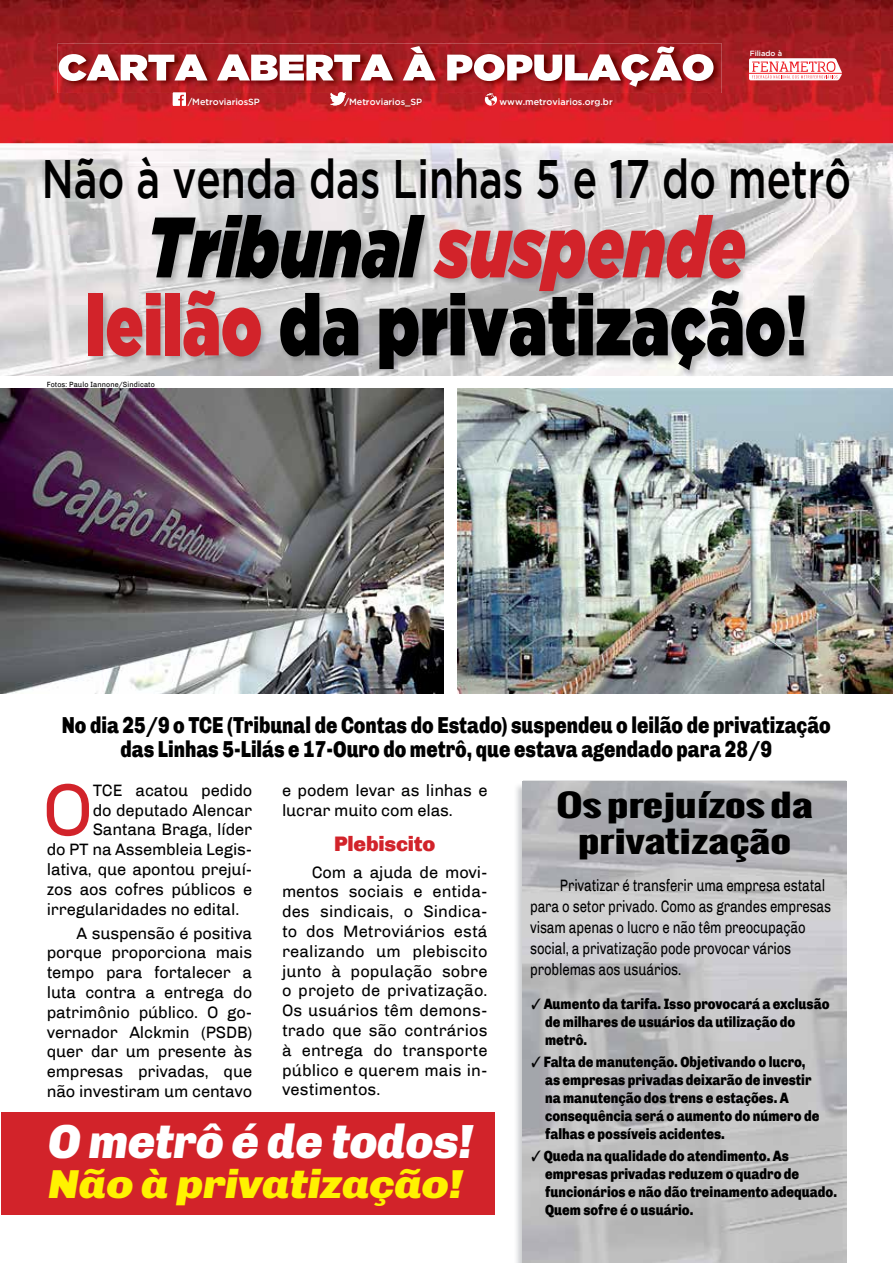
<style>
.page{position:relative;width:893px;height:1263px;background:#fff}
.page>*{position:absolute;margin:0;border:0;box-sizing:border-box;transform-origin:0 0}
.t1{font:85.5px/78px "Gotham Ultra";letter-spacing:.01em;color:#000;text-align:center;scale:.73 1}
.t2{font:74.25px "Chivo";color:#d2232a}
.t3{font:500 54px "Gotham";color:#000;scale:.75 1}
.t4{font:italic 900 48px "Chivo";letter-spacing:-.01em;color:#fff;scale:.95 1}
.t5{font:italic 900 40.5px "Chivo";letter-spacing:-.01em;color:#fff200;scale:1.1 1}
.t6{font:700 30px "Oswald";letter-spacing:-.01em;color:#000;scale:1.5 1}
.t7{font:900 23.1px/24px "Chivo";color:#000;text-align:center;scale:.82 1}
.t8{font:900 21px "Chivo";letter-spacing:-.01em;color:#d2232a}
.t9{font:16.5px/19.8px "Chivo";letter-spacing:-.01em;color:#000;text-align:justify}
.t10{font:16.5px/21px "Chivo";letter-spacing:-.01em;color:#000;scale:.8 1}
.t11{font:900 15px/18px "Chivo";color:#000;scale:.85 1}
.t12{font:500 9px "Gotham";letter-spacing:-.005em;color:#fff}
.t13{font:7.5px "Chivo";letter-spacing:.015em;color:#000;scale:.95 1}
.t14{font:500 7.5px "Gotham";color:#fff}
.s1{font-style:italic}
.s2{font-style:italic;color:#d2232a}
.s3{color:#d2232a}
</style>
<div class="page">
<img style="left:0;top:0;width:893px;height:236px">
<img style="left:0;top:236px;width:88px;height:140px">
<div style="left:1px;top:1112px;width:494px;height:103px;background:#d2232a"></div>
<img style="left:516px;top:783px;width:331px;height:480px">
<svg style="left:523px;top:780px;width:323px;height:1px"></svg>
<img style="left:523px;top:781px;width:323px;height:482px">
<svg style="left:749px;top:58px;width:93px;height:22px"></svg>
<hr style="left:749px;top:73px;width:93px;height:1px;background:#ed1d24">
<img style="left:58px;top:43px;width:664px;height:50px">
<svg style="left:59px;top:46px;width:654px;height:60px"></svg>
<img style="left:88px;top:214px;width:725px;height:162px">
<img style="left:0;top:389px;width:444px;height:305px">
<img style="left:457px;top:389px;width:436px;height:305px">
<svg style="left:532px;top:998px;width:9px;height:11px"></svg>
<svg style="left:532px;top:1056px;width:9px;height:11px"></svg>
<svg style="left:532px;top:1150px;width:9px;height:11px"></svg>
<p class="t12" style="left:188px;top:96px;width:74px">/MetroviariosSP</p>
<p class="t12" style="left:345px;top:97px;width:79px">/Metroviarios_SP</p>
<p class="t12" style="left:500px;top:97px;width:115px">www.metroviarios.org.br</p>
<p class="t14" style="left:750px;top:49px;width:34px">Filiado à</p>
<h3 class="t3" style="left:42px;top:148px;width:1080px">Não à venda das Linhas 5 e 17 do metrô</h3>
<h1 class="t1" style="left:86px;top:206px;width:988px"><span class="s1">Tribunal</span> <span class="s2">suspende </span><span class="s3">leilão</span> da privatização!</h1>
<p class="t13" style="left:47px;top:380px;width:115px">Fotos: Paulo Iannone/Sindicato</p>
<h3 class="t7" style="left:62px;top:713px;width:939px">No dia 25/9 o TCE (Tribunal de Contas do Estado) suspendeu o leilão de privatização das Linhas 5-Lilás e 17-Ouro do metrô, que estava agendado para 28/9</h3>
<h2 class="t2" style="left:42px;top:767px;width:53px">O</h2>
<p class="t9" style="left:93px;top:780px;width:161px">TCE acatou pedido</p>
<p class="t9" style="left:93px;top:800px;width:161px">do deputado Alencar</p>
<p class="t9" style="left:93px;top:820px;width:161px">Santana Braga, líder</p>
<p class="t9" style="left:47px;top:840px;width:207px">do PT na Assembleia Legis-</p>
<p class="t9" style="left:47px;top:859px;width:207px">lativa, que apontou prejuí-</p>
<p class="t9" style="left:47px;top:879px;width:207px">zos aos cofres públicos e</p>
<p class="t9" style="left:47px;top:899px;width:194px">irregularidades no edital.</p>
<p class="t9" style="left:47px;top:923px;width:207px;text-indent:30px">A suspensão é positiva porque proporciona mais tempo para fortalecer a luta contra a entrega do patrimônio público. O go&shy;vernador Alckmin (PSDB) quer dar um presente às empresas privadas, que não investiram um centavo</p>
<p class="t9" style="left:282px;top:780px;width:207px">e podem levar as linhas e lucrar muito com elas.</p>
<p class="t8" style="left:334px;top:832px;width:103px">Plebiscito</p>
<p class="t9" style="left:282px;top:862px;width:207px;text-indent:30px">Com a ajuda de movi&shy;mentos sociais e entida&shy;des sindicais, o Sindica&shy;to dos Metroviários está realizando um plebiscito junto à população sobre o projeto de privatização.<br>Os usuários têm demons&shy;trado que são contrários à entrega do transporte público e querem mais in&shy;vestimentos.</p>
<h3 class="t4" style="left:48px;top:1113px;width:448px">O metrô é de todos!</h3>
<h3 class="t5" style="left:48px;top:1160px;width:378px">Não à privatização!</h3>
<h3 class="t6" style="left:556px;top:783px;width:173px">Os prejuízos da</h3>
<h3 class="t6" style="left:578px;top:819px;width:144px">privatização</h3>
<p class="t10" style="left:530px;top:875px;width:378px;text-indent:30px">Privatizar é transferir uma empresa estatal para o setor privado. Como as grandes empresas visam apenas o lucro e não têm preocupação social, a privatização pode provocar vários problemas aos usuários.</p>
<p class="t11" style="left:544px;top:994px;width:338px">Aumento da tarifa. Isso provocará a exclusão de milhares de usuários da utilização do metrô.</p>
<p class="t11" style="left:544px;top:1053px;width:326px">Falta de manutenção. Objetivando o lucro, as empresas privadas deixarão de investir na manutenção dos trens e estações. A consequência será o aumento do número de falhas e possíveis acidentes.</p>
<p class="t11" style="left:544px;top:1147px;width:347px">Queda na qualidade do atendimento. As empresas privadas reduzem o quadro de funcionários e não dão treinamento adequado.<br>Quem sofre é o usuário.</p>
</div>
